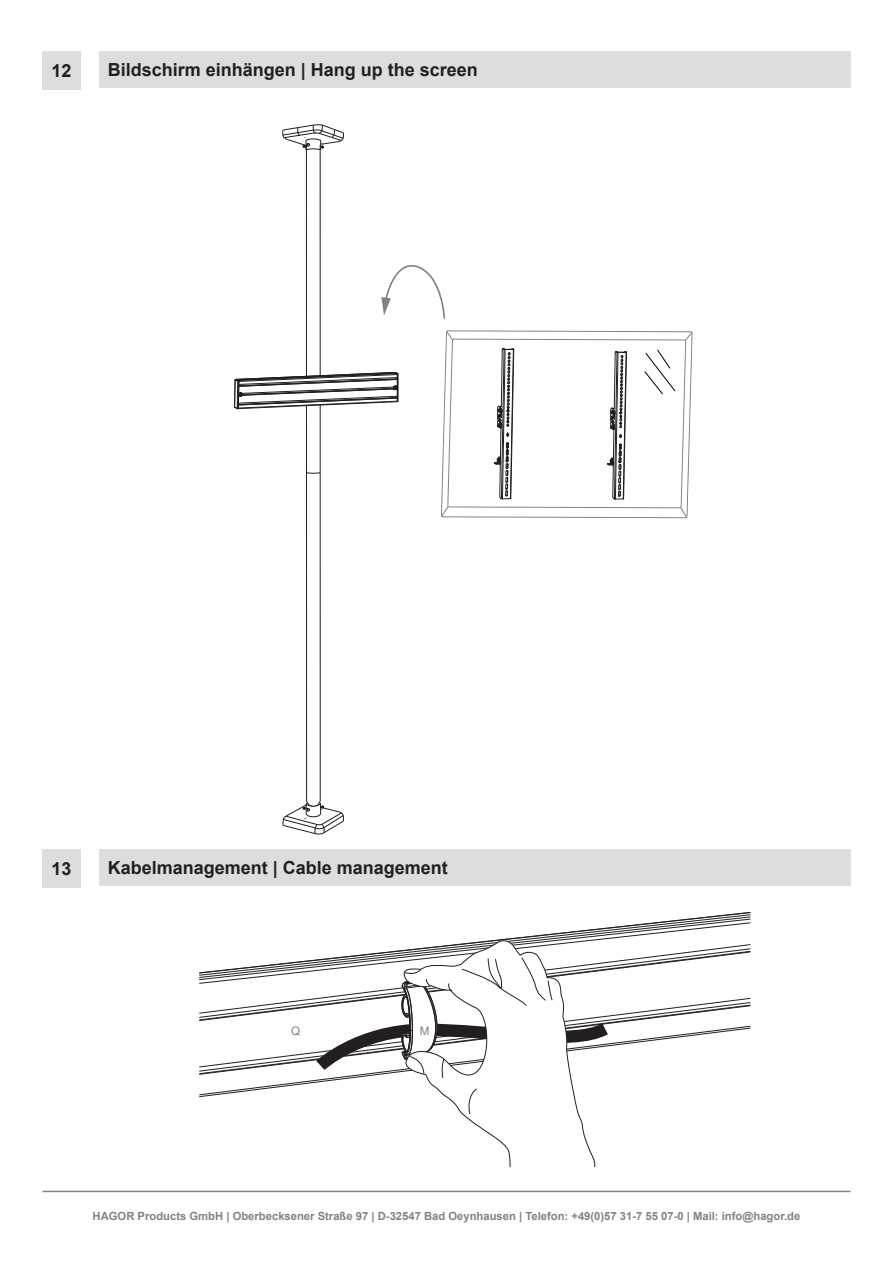
<style>
.page{position:relative;width:893px;height:1263px;background:#fff}
.page>*{position:absolute;margin:0;border:0;box-sizing:border-box;transform-origin:0 0}
.t1{font:700 18px "Arial";color:#231f20}
.t2{font:11.7px "Arial";color:#808285}
.t3{font:700 11.25px "Arial";color:#808285}
</style>
<div class="page">
<hr style="left:43px;top:1191px;width:807px;height:1px;background:#808285">
<div style="left:43px;top:51px;width:38px;height:38px;background:#dcdddf"></div>
<div style="left:99px;top:51px;width:751px;height:37px;background:#dcdddf"></div>
<div style="left:43px;top:849px;width:38px;height:38px;background:#dcdddf"></div>
<div style="left:99px;top:849px;width:751px;height:37px;background:#dcdddf"></div>
<svg style="left:504px;top:912px;width:246px;height:27px"></svg>
<svg style="left:199px;top:939px;width:551px;height:228px"></svg>
<svg style="left:234px;top:124px;width:459px;height:711px"></svg>
<h1 class="t1" style="left:52px;top:58px;width:22px">12</h1>
<h1 class="t1" style="left:108px;top:57px;width:372px">Bildschirm einhängen | Hang up the screen</h1>
<h1 class="t1" style="left:52px;top:856px;width:22px">13</h1>
<h1 class="t1" style="left:108px;top:855px;width:342px">Kabelmanagement | Cable management</h1>
<p class="t2" style="left:291px;top:1022px;width:11px">Q</p>
<p class="t2" style="left:420px;top:1022px;width:11px">M</p>
<p class="t3" style="left:93px;top:1208px;width:709px">HAGOR Products GmbH | Oberbecksener Straße 97 | D-32547 Bad Oeynhausen | Telefon: +49(0)57 31-7 55 07-0 | Mail: info@hagor.de</p>
</div>
